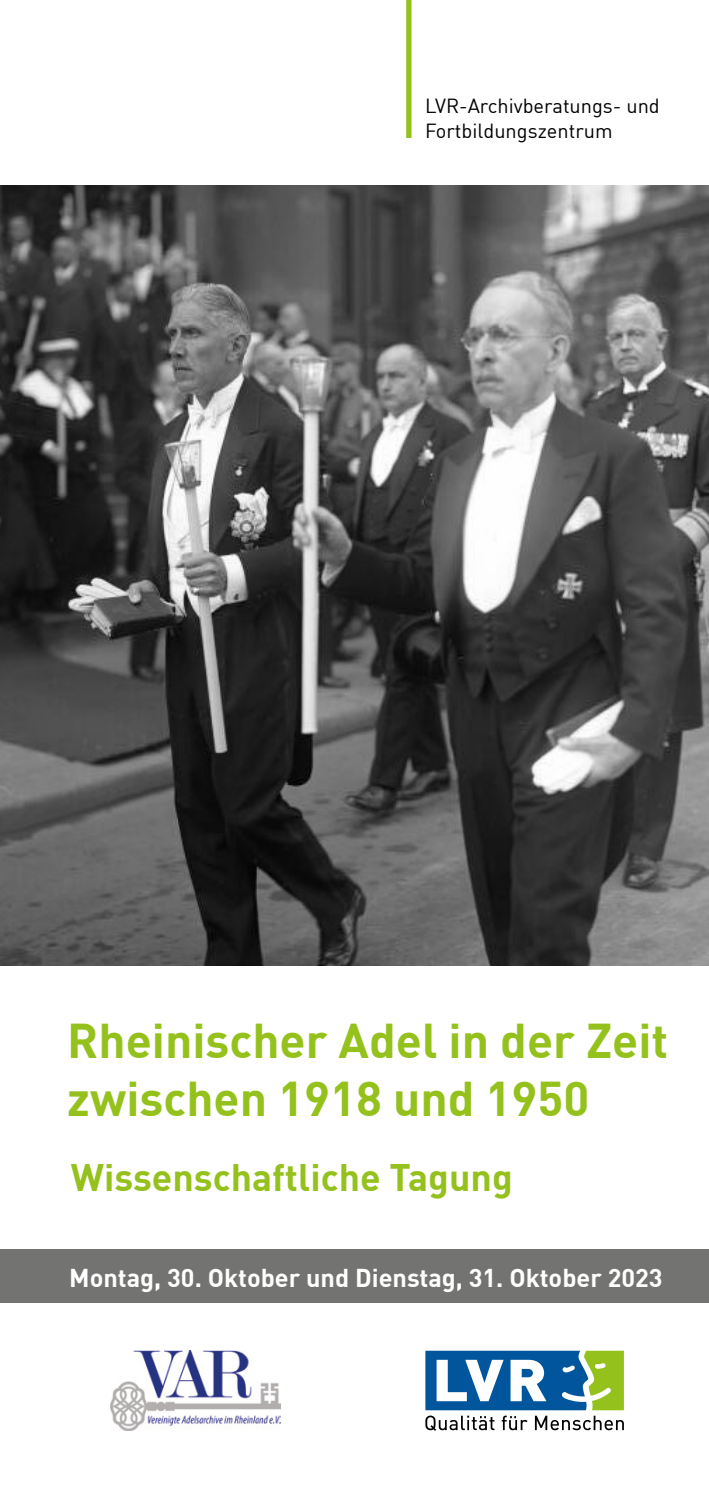
<style>
.page{position:relative;width:709px;height:1489px;background:#fff}
.page>*{position:absolute;margin:0;border:0;box-sizing:border-box;transform-origin:0 0}
.t1{font:700 47.75px/57.2px "DIN";color:#94c11c}
.t2{font:700 37.5px "DIN";color:#94c11c}
.t3{font:700 25.25px "DIN";color:#fff}
.t4{font:20px/24.8px "DIN";color:#000}
</style>
<div class="page">
<div style="left:0;top:1249px;width:709px;height:54px;background:#737372"></div>
<svg style="left:425px;top:1350px;width:199px;height:80px"></svg>
<img style="left:0;top:185px;width:709px;height:780px">
<div style="left:406px;top:0;width:5px;height:138px;background:#94c11c"></div>
<img style="left:110px;top:1350px;width:170px;height:80px">
<p class="t4" style="left:425px;top:93px;width:236px">LVR-Archivberatungs- und<br>Fortbildungszentrum</p>
<p class="t1" style="left:67px;top:1010px;width:602px">Rheinischer Adel in der Zeit zwischen 1918 und 1950</p>
<p class="t2" style="left:71px;top:1152px;width:443px">Wissenschaftliche Tagung</p>
<p class="t3" style="left:69px;top:1261px;width:595px">Montag, 30. Oktober und Dienstag, 31. Oktober 2023</p>
</div>
